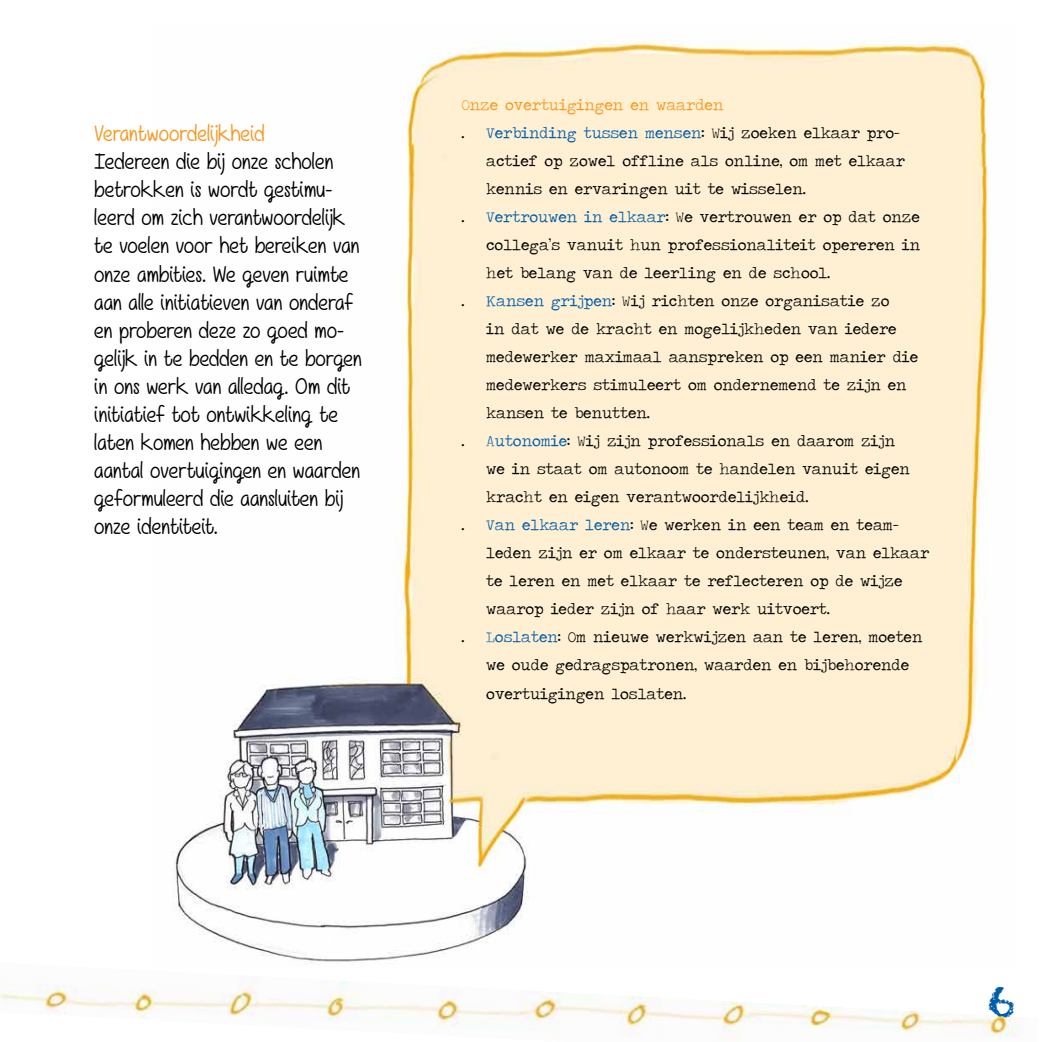
<style>
.page{position:relative;width:1042px;height:1042px;background:#fff}
.page>*{position:absolute;margin:0;border:0;box-sizing:border-box;transform-origin:0 0}
.t1{font:42px "Chalkduster";color:#005daa}
.t2{font:22.75px/28px "Girls Have Many Secrets";color:#000}
.t3{font:22.75px "Girls Have Many Secrets";color:#f8971d}
.t4{font:15.75px/28px "Traveling Typewriter";color:#000}
.t5{font:15.75px "Traveling Typewriter";color:#f8971d}
.s1{color:#005daa}
</style>
<div class="page">
<img style="left:173px;top:40px;width:815px;height:923px">
<img style="left:0;top:976px;width:1020px;height:64px">
<h2 class="t3" style="left:94px;top:121px;width:172px">Verantwoordelijkheid</h2>
<p class="t2" style="left:94px;top:148px;width:269px">Iedereen die bij onze scholen betrokken is wordt gestimu&shy;leerd om zich verantwoordelijk te voelen voor het bereiken van onze ambities. We geven ruimte aan alle initiatieven van onderaf en proberen deze zo goed mo&shy;gelijk in te bedden en te borgen in ons werk van alledag. Om dit initiatief tot ontwikkeling te laten komen hebben we een aantal overtuigingen en waarden geformuleerd die aansluiten bij onze identiteit.</p>
<p class="t5" style="left:461px;top:95px;width:263px">Onze overtuigingen en waarden</p>
<p class="t4" style="left:486px;top:119px;width:420px;text-indent:-25px">• <span class="s1">Verbinding tussen mensen</span>: Wij zoeken elkaar pro&shy;actief op zowel offline als online, om met elkaar kennis en ervaringen uit te wisselen.</p>
<p class="t4" style="left:486px;top:203px;width:435px;text-align:justify;text-indent:-25px">• <span class="s1">Vertrouwen in elkaar</span>: We vertrouwen er op dat onze collega’s vanuit hun professionaliteit opereren in het belang van de leerling en de school.</p>
<p class="t4" style="left:486px;top:287px;width:433px;text-indent:-25px">• <span class="s1">Kansen grijpen</span>: Wij richten onze organisatie zo<br>in dat we de kracht en mogelijkheden van iedere medewerker maximaal aanspreken op een manier die medewerkers stimuleert om ondernemend te zijn en kansen te benutten.</p>
<p class="t4" style="left:486px;top:427px;width:425px;text-indent:-25px">• <span class="s1">Autonomie</span>: Wij zijn professionals en daarom zijn we in staat om autonoom te handelen vanuit eigen kracht en eigen verantwoordelijkheid.</p>
<p class="t4" style="left:486px;top:511px;width:444px;text-indent:-25px">• <span class="s1">Van elkaar leren</span>: We werken in een team en team&shy;leden zijn er om elkaar te ondersteunen, van elkaar te leren en met elkaar te reflecteren op de wijze waarop ieder zijn of haar werk uitvoert.</p>
<p class="t4" style="left:486px;top:623px;width:438px;text-indent:-25px">• <span class="s1">Loslaten</span>: Om nieuwe werkwijzen aan te leren, moeten we oude gedragspatronen, waarden en bijbehorende overtuigingen loslaten.</p>
<h1 class="t1" style="left:987px;top:977px;width:29px">6</h1>
</div>
